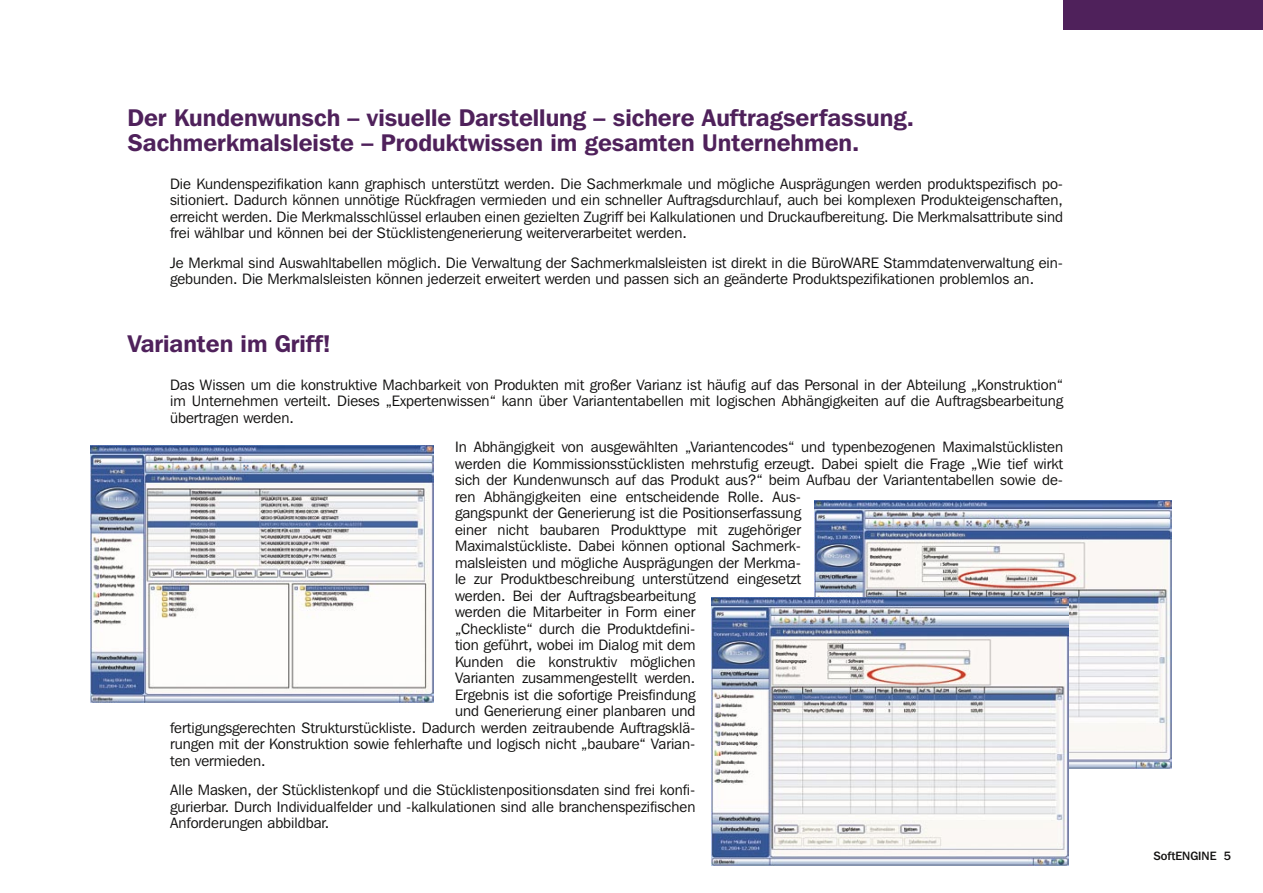
<style>
.page{position:relative;width:1263px;height:893px;background:#fff}
.page>*{position:absolute;margin:0;border:0;box-sizing:border-box;transform-origin:0 0}
.t1{font:600 24px/25.5px "Franklin Gothic IT Cby BT";color:#4f215b}
.t2{font:15px/16.5px "Franklin Gothic IT Cby BT";color:#100f0e;text-align:justify}
.t3{font:500 12px "Franklin Gothic IT Cby BT";color:#100f0e}
</style>
<div class="page">
<img style="left:91px;top:445px;width:343px;height:257px">
<img style="left:814px;top:501px;width:357px;height:267px">
<img style="left:711px;top:598px;width:357px;height:267px">
<div style="left:1063px;top:0;width:200px;height:30px;background:#4f215b"></div>
<h1 class="t1" style="left:128px;top:104px;width:788px">Der Kundenwunsch – visuelle Darstellung – sichere Auftragserfassung.<br>Sachmerkmalsleiste – Produktwissen im gesamten Unternehmen.</h1>
<p class="t2" style="left:170px;top:175px;width:894px">Die Kundenspezifikation kann graphisch unterstützt werden. Die Sachmerkmale und mögliche Ausprägungen werden produktspezifisch po&shy;sitioniert. Dadurch können unnötige Rückfragen vermieden und ein schneller Auftragsdurchlauf, auch bei komplexen Produkteigenschaften, erreicht werden. Die Merkmalsschlüssel erlauben einen gezielten Zugriff bei Kalkulationen und Druckaufbereitung. Die Merkmalsattribute sind frei wählbar und können bei der Stücklistengenerierung weiterverarbeitet werden.</p>
<p class="t2" style="left:170px;top:254px;width:894px">Je Merkmal sind Auswahltabellen möglich. Die Verwaltung der Sachmerkmalsleisten ist direkt in die BüroWARE Stammdatenverwaltung ein&shy;gebunden. Die Merkmalsleisten können jederzeit erweitert werden und passen sich an geänderte Produktspezifikationen problemlos an.</p>
<h1 class="t1" style="left:128px;top:330px;width:205px">Varianten im Griff!</h1>
<p class="t2" style="left:170px;top:376px;width:894px">Das Wissen um die konstruktive Machbarkeit von Produkten mit großer Varianz ist häufig auf das Personal in der Abteilung „Konstruktion“ im Unternehmen verteilt. Dieses „Expertenwissen“ kann über Variantentabellen mit logischen Abhängigkeiten auf die Auftragsbearbeitung übertragen werden.</p>
<p class="t2" style="left:455px;top:438px;width:610px">In Abhängigkeit von ausgewählten „Variantencodes“ und typenbezogenen Maximalstücklisten</p>
<p class="t2" style="left:455px;top:455px;width:610px">werden die Kommissionsstücklisten mehrstufig erzeugt. Dabei spielt die Frage „Wie tief wirkt</p>
<p class="t2" style="left:455px;top:471px;width:610px">sich der Kundenwunsch auf das Produkt aus?“ beim Aufbau der Variantentabellen sowie de-</p>
<p class="t2" style="left:455px;top:488px;width:347px">ren Abhängigkeiten eine entscheidende Rolle. Aus-</p>
<p class="t2" style="left:455px;top:504px;width:347px">gangspunkt der Generierung ist die Positionserfassung</p>
<p class="t2" style="left:455px;top:521px;width:348px">einer nicht baubaren Produkttype mit zugehöriger</p>
<p class="t2" style="left:455px;top:537px;width:347px">Maximalstückliste. Dabei können optional Sachmerk-</p>
<p class="t2" style="left:455px;top:554px;width:347px">malsleisten und mögliche Ausprägungen der Merkma-</p>
<p class="t2" style="left:455px;top:570px;width:348px">le zur Produktbeschreibung unterstützend eingesetzt</p>
<p class="t2" style="left:455px;top:587px;width:242px">werden. Bei der Auftragsbearbeitung</p>
<p class="t2" style="left:455px;top:603px;width:242px">werden die Mitarbeiter in Form einer</p>
<p class="t2" style="left:455px;top:620px;width:242px">„Checkliste“ durch die Produktdefini-</p>
<p class="t2" style="left:455px;top:636px;width:242px">tion geführt, wobei im Dialog mit dem</p>
<p class="t2" style="left:455px;top:653px;width:242px">Kunden die konstruktiv möglichen</p>
<p class="t2" style="left:455px;top:669px;width:242px">Varianten zusammengestellt werden.</p>
<p class="t2" style="left:455px;top:686px;width:242px">Ergebnis ist die sofortige Preisfindung</p>
<p class="t2" style="left:455px;top:702px;width:242px">und Generierung einer planbaren und</p>
<p class="t2" style="left:170px;top:719px;width:527px">fertigungsgerechten Strukturstückliste. Dadurch werden zeitraubende Auftragsklä-</p>
<p class="t2" style="left:170px;top:735px;width:527px">rungen mit der Konstruktion sowie fehlerhafte und logisch nicht „baubare“ Varian-</p>
<p class="t2" style="left:170px;top:752px;width:97px">ten vermieden.</p>
<p class="t2" style="left:170px;top:781px;width:527px">Alle Masken, der Stücklistenkopf und die Stücklistenpositionsdaten sind frei konfi&shy;gurierbar. Durch Individualfelder und -kalkulationen sind alle branchenspezifischen Anforderungen abbildbar.</p>
<p class="t3" style="left:1153px;top:849px;width:79px">SoftENGINE 5</p>
</div>
